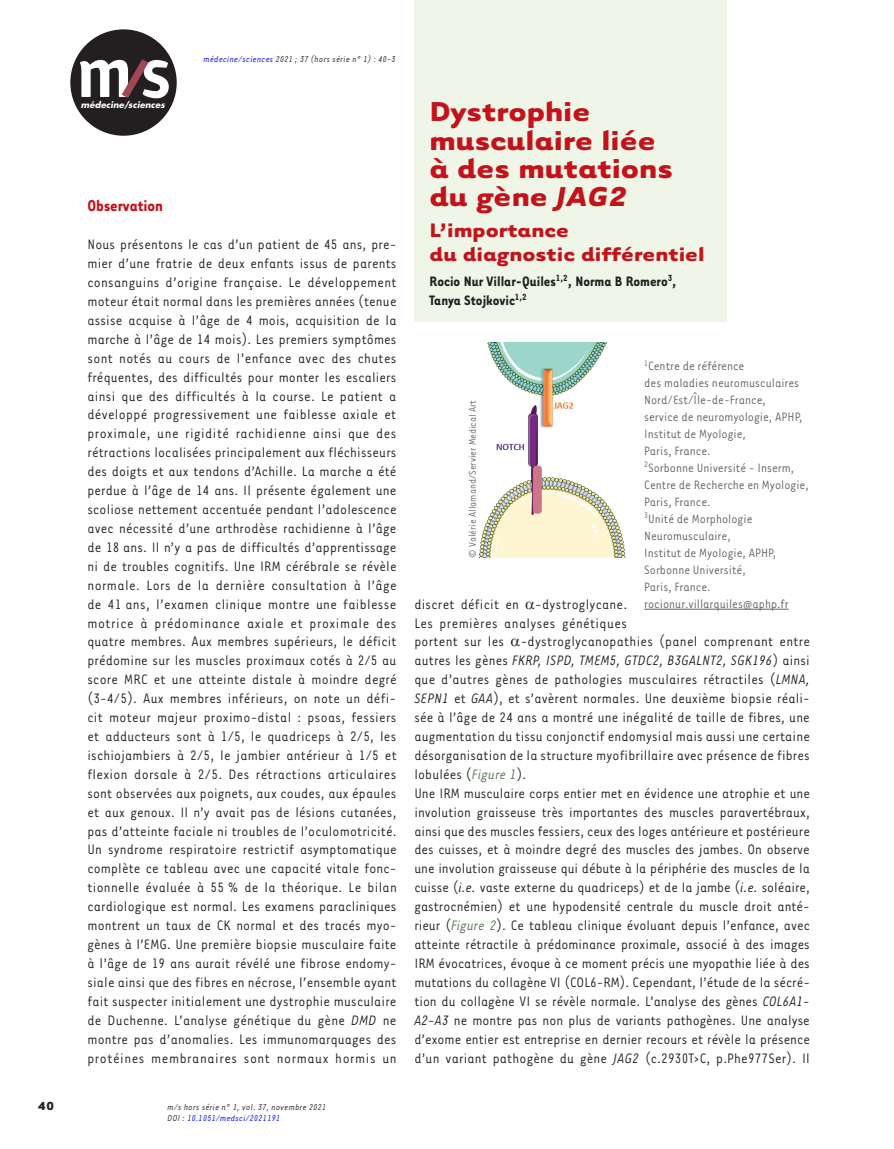
<style>
.page{position:relative;width:894px;height:1149px;background:#fff}
.page>*{position:absolute;margin:0;border:0;box-sizing:border-box;transform-origin:0 0}
.t1{font:700 31.5px/28.2px "Tarzana Wide";color:#c4121a}
.t2{font:700 22.5px/24px "Tarzana Wide";color:#c4121a}
.t3{font:700 18px "Tarzana Narrow";color:#c4121a}
.t4{font:15.75px/18.9px "Tarzana Narrow";color:#231f20}
.t5{font:700 15.75px/18.9px "Tarzana Narrow";color:#231f20}
.t6{font:13.95px/17px "Tarzana Narrow";color:#636366}
.t7{font:700 13.5px "Tarzana Wide";color:#231f20}
.t8{font:11.25px "Tarzana Narrow";color:#636366}
.t9{font:italic 9.75px/11.7px "Tarzana Narrow";letter-spacing:.025em;color:#231f20}
.t10{font:italic 700 8.55px "Futura";letter-spacing:.01em;color:#fff}
.s1{color:#00f}
.s2{font-style:italic}
.s3{font-style:italic;color:#5a7755}
</style>
<div class="page">
<div style="left:70px;top:29px;width:107px;height:107px;background:#231f20;border-radius:50%"></div>
<svg style="left:80px;top:60px;width:89px;height:38px"></svg>
<img style="left:479px;top:342px;width:146px;height:215px">
<hr style="left:644px;top:609px;width:144px;height:1px;background:#636366">
<div style="left:414px;top:0;width:312px;height:321px;background:#eff6e8"></div>
<p class="t10" style="left:81px;top:99px;width:85px">médecine/sciences</p>
<p class="t9" style="left:203px;top:53px;width:193px"><span class="s1">médecine/sciences</span> 2021 ; 37 (hors série n° 1) : 40-3</p>
<p class="t3" style="left:87px;top:195px;width:77px">Observation</p>
<p class="t4" style="left:87px;top:234px;width:311px;text-align:justify">Nous présentons le cas d’un patient de 45 ans, pre&shy;mier d’une fratrie de deux enfants issus de parents consanguins d’origine française. Le développement moteur était normal dans les premières années (tenue assise acquise à l’âge de 4 mois, acquisition de la marche à l’âge de 14 mois). Les premiers symptômes sont notés au cours de l’enfance avec des chutes fréquentes, des difficultés pour monter les escaliers ainsi que des difficultés à la course. Le patient a développé progressivement une faiblesse axiale et proximale, une rigidité rachidienne ainsi que des rétractions localisées principalement aux fléchisseurs des doigts et aux tendons d’Achille. La marche a été perdue à l’âge de 14 ans. Il présente également une scoliose nettement accentuée pendant l’adolescence avec nécessité d’une arthrodèse rachidienne à l’âge de 18 ans. Il n’y a pas de difficultés d’apprentissage ni de troubles cognitifs. Une IRM cérébrale se révèle normale. Lors de la dernière consultation à l’âge de 41 ans, l’examen clinique montre une faiblesse motrice à prédominance axiale et proximale des quatre membres. Aux membres supérieurs, le déficit prédomine sur les muscles proximaux cotés à 2/5 au score MRC et une atteinte distale à moindre degré (3-4/5). Aux membres inférieurs, on note un défi&shy;cit moteur majeur proximo-distal : psoas, fessiers et adducteurs sont à 1/5, le quadriceps à 2/5, les ischiojambiers à 2/5, le jambier antérieur à 1/5 et flexion dorsale à 2/5. Des rétractions articulaires sont observées aux poignets, aux coudes, aux épaules et aux genoux. Il n’y avait pas de lésions cutanées, pas d’atteinte faciale ni troubles de l’oculomotricité.<br>Un syndrome respiratoire restrictif asymptomatique complète ce tableau avec une capacité vitale fonc&shy;tionnelle évaluée à 55 % de la théorique. Le bilan cardiologique est normal. Les examens paracliniques montrent un taux de CK normal et des tracés myo&shy;gènes à l’EMG. Une première biopsie musculaire faite à l’âge de 19 ans aurait révélé une fibrose endomy&shy;siale ainsi que des fibres en nécrose, l’ensemble ayant fait suspecter initialement une dystrophie musculaire de Duchenne. L’analyse génétique du gène <span class="s2">DMD</span> ne montre pas d’anomalies. Les immunomarquages des protéines membranaires sont normaux hormis un</p>
<p class="t7" style="left:38px;top:1097px;width:18px">40</p>
<p class="t9" style="left:167px;top:1100px;width:160px">m/s hors série n° 1, vol. 37, novembre 2021<br>DOI : <span class="s1">10.1051/medsci/2021191</span></p>
<h1 class="t1" style="left:429px;top:96px;width:245px">Dystrophie musculaire liée à des mutations du gène <span class="s2">JAG2</span></h1>
<h2 class="t2" style="left:429px;top:216px;width:276px">L’importance<br>du diagnostic différentiel</h2>
<p class="t5" style="left:429px;top:271px;width:248px">Rocio Nur Villar-Quiles<sup>1,2</sup>, Norma B Romero<sup>3</sup>,<br>Tanya Stojkovic<sup>1,2</sup></p>
<p class="t6" style="left:644px;top:357px;width:166px"><sup>1</sup>Centre de référence<br>des maladies neuromusculaires<br>Nord/Est/Île-de-France,<br>service de neuromyologie, APHP,<br>Institut de Myologie,<br>Paris, France.<br><sup>2</sup>Sorbonne Université - Inserm,<br>Centre de Recherche en Myologie,<br>Paris, France.<br><sup>3</sup>Unité de Morphologie<br>Neuromusculaire,<br>Institut de Myologie, APHP,<br>Sorbonne Université,<br>Paris, France. rocionur.villarquiles@aphp.fr</p>
<p class="t8" style="left:465px;top:557px;width:159px;rotate:-90deg">© Valérie Allamand/Servier Medical Art</p>
<p class="t4" style="left:414px;top:593px;width:397px">discret déficit en - dystroglycane.<br>Les premières analyses génétiques<br>portent sur les -dystroglycanopathies (panel comprenant entre autres les gènes <span class="s2">FKRP, ISPD, TMEM5, GTDC2, B3GALNT2, SGK196</span>) ainsi que d’autres gènes de pathologies musculaires rétractiles (<span class="s2">LMNA, SEPN1</span> et <span class="s2">GAA</span>), et s’avèrent normales. Une deuxième biopsie réali&shy;sée à l’âge de 24 ans a montré une inégalité de taille de fibres, une augmentation du tissu conjonctif endomysial mais aussi une certaine désorganisation de la structure myofibrillaire avec présence de fibres lobulées (<span class="s3">Figure 1</span>).<br>Une IRM musculaire corps entier met en évidence une atrophie et une involution graisseuse très importantes des muscles paravertébraux, ainsi que des muscles fessiers, ceux des loges antérieure et postérieure des cuisses, et à moindre degré des muscles des jambes. On observe une involution graisseuse qui débute à la périphérie des muscles de la cuisse (<span class="s2">i.e.</span> vaste externe du quadriceps) et de la jambe (<span class="s2">i.e.</span> soléaire, gastrocnémien) et une hypodensité centrale du muscle droit anté&shy;rieur (<span class="s3">Figure 2</span>). Ce tableau clinique évoluant depuis l’enfance, avec atteinte rétractile à prédominance proximale, associé à des images IRM évocatrices, évoque à ce moment précis une myopathie liée à des mutations du collagène VI (COL6-RM). Cependant, l’étude de la sécré&shy;tion du collagène VI se révèle normale. L’analyse des gènes <span class="s2">COL6A1- A2-A3</span> ne montre pas non plus de variants pathogènes. Une analyse d’exome entier est entreprise en dernier recours et révèle la présence d’un variant pathogène du gène <span class="s2">JAG2</span> (c.2930T&gt;C, p.Phe977Ser). Il</p>
</div>
